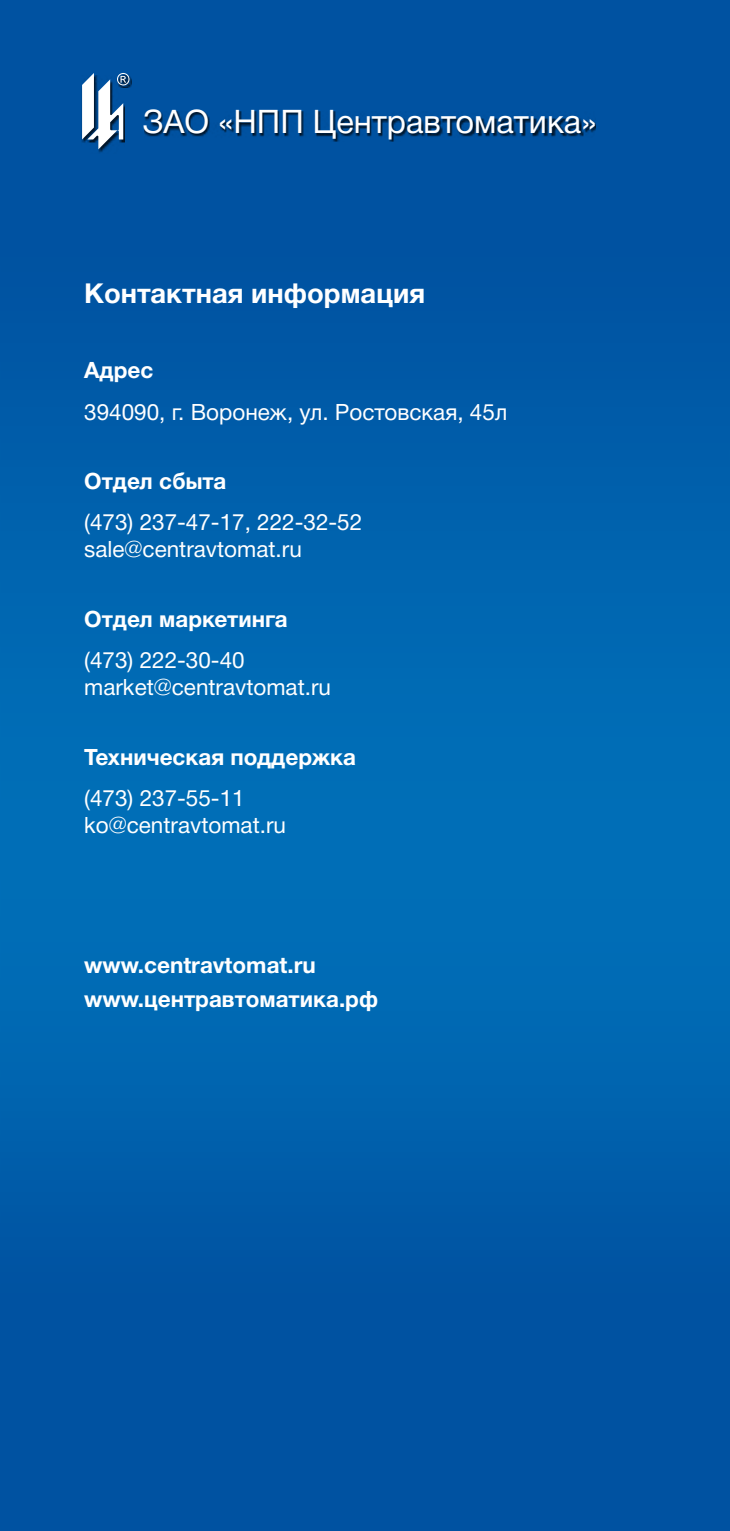
<style>
.page{position:relative;width:730px;height:1531px;background:#fff}
.page>*{position:absolute;margin:0;border:0;box-sizing:border-box;transform-origin:0 0}
.t1{font:32.5px "Helvetica Neue Cyr";color:#fff}
.t2{font:700 27.5px "Helvetica Neue Cyr";color:#fff}
.t3{font:22.5px/27px "Helvetica Neue Cyr";color:#fff}
.t4{font:700 22.5px/34px "Helvetica Neue Cyr";color:#fff}
</style>
<div class="page">
<img style="left:0;top:0;width:730px;height:1531px">
<div style="left:82px;top:75px;width:43px;height:79px;background:#000;opacity:.75"></div>
<div style="left:117px;top:75px;width:15px;height:13px;background:#000;opacity:.75"></div>
<svg style="left:82px;top:73px;width:47px;height:76px"></svg>
<div style="left:144px;top:111px;width:452px;height:30px;background:#000;opacity:.75"></div>
<h1 class="t1" style="left:143px;top:103px;width:455px">ЗАО «НПП Центравтоматика»</h1>
<p class="t2" style="left:84px;top:278px;width:342px">Контактная информация</p>
<p class="t4" style="left:84px;top:354px;width:71px">Адрес</p>
<p class="t3" style="left:84px;top:398px;width:425px">394090, г. Воронеж, ул. Ростовская, 45л</p>
<p class="t4" style="left:84px;top:464px;width:144px">Отдел сбыта</p>
<p class="t3" style="left:84px;top:509px;width:280px">(473) 237-47-17, 222-32-52 sale@centravtomat.ru</p>
<p class="t4" style="left:84px;top:602px;width:205px">Отдел маркетинга</p>
<p class="t3" style="left:84px;top:647px;width:248px">(473) 222-30-40 market@centravtomat.ru</p>
<p class="t4" style="left:84px;top:740px;width:273px">Техническая поддержка</p>
<p class="t3" style="left:84px;top:784px;width:203px">(473) 237-55-11 ko@centravtomat.ru</p>
<p class="t4" style="left:84px;top:948px;width:295px">www.centravtomat.ru www.центравтоматика.рф</p>
</div>
